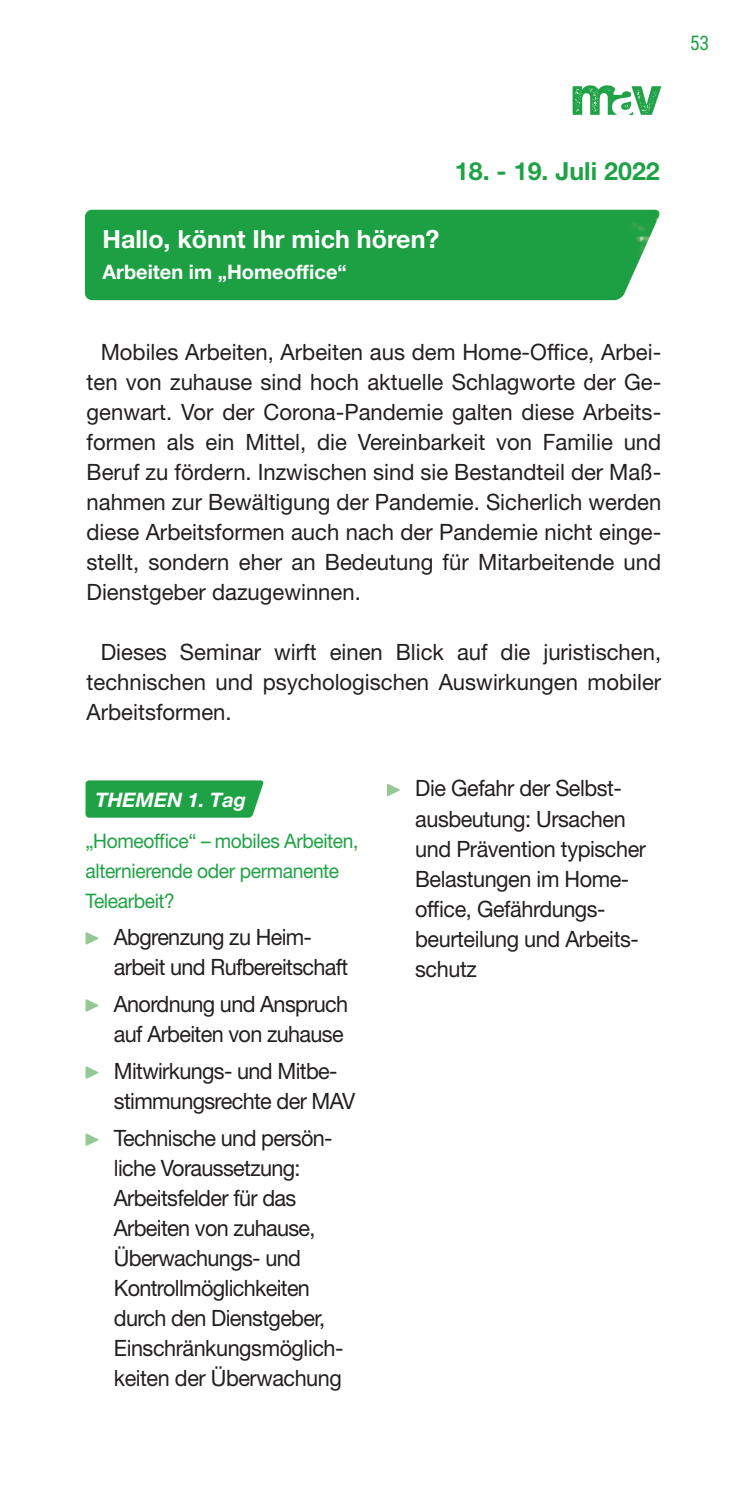
<style>
.page{position:relative;width:745px;height:1489px;background:#fff}
.page>*{position:absolute;margin:0;border:0;box-sizing:border-box;transform-origin:0 0}
.t1{font:700 25px "Helvetica Neue LT Std";color:#fff}
.t2{font:700 25px "Helvetica Neue LT Std";color:#1fa245}
.t3{font:22.5px/30px "Helvetica Neue LT Std";letter-spacing:-.03em;color:#231f20;text-align:justify}
.t4{font:22.5px/30px "Helvetica Neue LT Std";letter-spacing:-.03em;color:#231f20;scale:.96 1}
.t5{font:20px/30px "Helvetica Neue LT Std";letter-spacing:-.02em;color:#1fa245;scale:.96 1}
.t6{font:700 20px "Helvetica Neue LT Std";color:#fff}
.t7{font:italic 700 20px "Helvetica Neue CE";color:#fff}
.t8{font:20px "Roboto Condensed";color:#1fa245}
</style>
<div class="page">
<div style="left:85px;top:210px;width:575px;height:90px;background:#1da043"></div>
<div style="left:85px;top:780px;width:178px;height:37px;background:#1fa245"></div>
<svg style="left:85px;top:932px;width:13px;height:12px"></svg>
<svg style="left:85px;top:999px;width:13px;height:12px"></svg>
<svg style="left:85px;top:1066px;width:13px;height:12px"></svg>
<svg style="left:85px;top:1133px;width:13px;height:12px"></svg>
<svg style="left:386px;top:784px;width:13px;height:12px"></svg>
<img style="left:572px;top:85px;width:88px;height:30px">
<p class="t8" style="left:689px;top:29px;width:21px">53</p>
<p class="t2" style="left:454px;top:156px;width:206px">18. - 19. Juli 2022</p>
<p class="t1" style="left:102px;top:224px;width:338px">Hallo, könnt Ihr mich hören?</p>
<p class="t6" style="left:102px;top:260px;width:245px">Arbeiten im „Homeoffice“</p>
<p class="t3" style="left:86px;top:337px;width:576px;text-indent:14px">Mobiles Arbeiten, Arbeiten aus dem Home-Office, Arbei&shy;ten von zuhause sind hoch aktuelle Schlagworte der Ge&shy;genwart. Vor der Corona-Pandemie galten diese Arbeits&shy;formen als ein Mittel, die Vereinbarkeit von Familie und Beruf zu fördern. Inzwischen sind sie Bestandteil der Maß&shy;nahmen zur Bewältigung der Pandemie. Sicherlich werden diese Arbeitsformen auch nach der Pandemie nicht einge&shy;stellt, sondern eher an Bedeutung für Mitarbeitende und Dienstgeber dazugewinnen.</p>
<p class="t3" style="left:86px;top:637px;width:576px;text-indent:14px">Dieses Seminar wirft einen Blick auf die juristischen, technischen und psychologischen Auswirkungen mobiler Arbeitsformen.</p>
<p class="t7" style="left:95px;top:787px;width:152px">THEMEN 1. Tag</p>
<p class="t5" style="left:85px;top:825px;width:285px">„Homeoffice“ – mobiles Arbeiten, alternierende oder permanente<br>Telearbeit?</p>
<p class="t4" style="left:114px;top:921px;width:246px">Abgrenzung zu Heim&shy;arbeit und Rufbereitschaft</p>
<p class="t4" style="left:114px;top:988px;width:245px">Anordnung und Anspruch auf Arbeiten von zuhause</p>
<p class="t4" style="left:114px;top:1055px;width:253px">Mitwirkungs- und Mitbe&shy;stimmungsrechte der MAV</p>
<p class="t4" style="left:114px;top:1122px;width:240px">Technische und persön&shy;liche Voraussetzung:<br>Arbeitsfelder für das<br>Arbeiten von zuhause,<br>Überwachungs- und<br>Kontrollmöglichkeiten durch den Dienstgeber,<br>Einschränkungsmöglich&shy;keiten der Überwachung</p>
<p class="t4" style="left:415px;top:773px;width:242px">Die Gefahr der Selbst&shy;ausbeutung: Ursachen und Prävention typischer<br>Belastungen im Home&shy;office, Gefährdungs&shy;beurteilung und Arbeits&shy;schutz</p>
</div>
